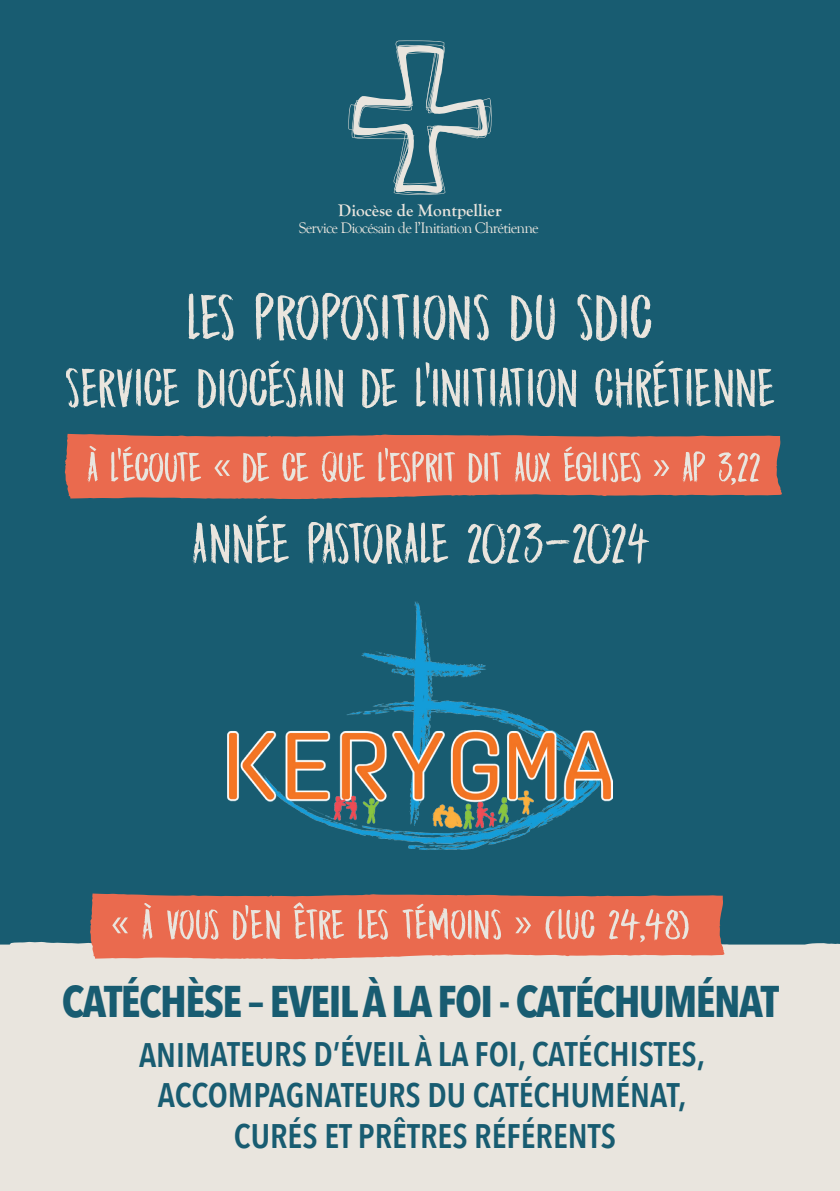
<style>
.page{position:relative;width:840px;height:1191px;background:#fff}
.page>*{position:absolute;margin:0;border:0;box-sizing:border-box;transform-origin:0 0}
.t1{font:65.6px "DK Midnight Chalker";color:#e9e5de}
.t2{font:57.8px "DK Midnight Chalker";letter-spacing:-.04em;color:#e9e5de}
.t3{font:56px "DK Midnight Chalker";color:#e9e5de}
.t4{font:700 condensed 44px "Avenir Next LT Pro";letter-spacing:-.035em;color:#185c71}
.t5{font:600 34px/40.8px "Avenir Next Condensed";color:#185c71;text-align:center}
.t6{font:700 17.2px "Goudy Old Style T";color:#e9e5de}
.t7{font:15.8px "Goudy Old Style T";letter-spacing:-.05em;color:#e9e5de}
</style>
<div class="page">
<div style="left:0;top:0;width:839px;height:1191px;background:#185c71"></div>
<div style="left:0;top:957px;width:839px;height:234px;background:#e9e5de"></div>
<svg style="left:348px;top:40px;width:144px;height:155px"></svg>
<img style="left:227px;top:601px;width:385px;height:249px">
<svg style="left:92px;top:893px;width:631px;height:9px;fill:#ea6a4e"></svg>
<svg style="left:0;top:902px;width:839px;height:58px"></svg>
<svg style="left:628px;top:523px;width:20px;height:41px"></svg>
<svg style="left:65px;top:434px;width:716px;height:65px;background:#d26851"></svg>
<svg style="left:87px;top:446px;width:11px;height:36px"></svg>
<svg style="left:111px;top:446px;width:90px;height:36px;background:#e9907a"></svg>
<svg style="left:214px;top:460px;width:16px;height:16px"></svg>
<svg style="left:243px;top:453px;width:26px;height:30px"></svg>
<svg style="left:282px;top:452px;width:26px;height:29px"></svg>
<svg style="left:321px;top:451px;width:44px;height:31px"></svg>
<svg style="left:378px;top:448px;width:77px;height:35px;background:#e9927d"></svg>
<svg style="left:468px;top:452px;width:33px;height:31px"></svg>
<svg style="left:514px;top:452px;width:36px;height:30px"></svg>
<svg style="left:563px;top:446px;width:77px;height:37px;background:#e98f79"></svg>
<svg style="left:653px;top:460px;width:16px;height:16px"></svg>
<svg style="left:682px;top:451px;width:22px;height:31px"></svg>
<svg style="left:718px;top:452px;width:41px;height:33px"></svg>
<p class="t6" style="left:338px;top:201px;width:165px">Diocèse de Montpellier</p>
<p class="t7" style="left:298px;top:219px;width:241px">Service Diocésain de l’Initiation Chrétienne</p>
<h1 class="t1" style="left:186px;top:281px;width:468px">LES PROPOSITIONS DU SDIC</h1>
<h3 class="t3" style="left:64px;top:357px;width:712px">SERVICE DIOCÉSAIN DE L’INITIATION CHRÉTIENNE</h3>
<h2 class="t2" style="left:191px;top:511px;width:437px">ANNÉE PASTORALE 2023-202</h2>
<p class="t4" style="left:62px;top:974px;width:718px">CATÉCHÈSE – EVEIL À LA FOI - CATÉCHUMÉNAT</p>
<p class="t5" style="left:139px;top:1033px;width:567px">ANIMATEURS D’ÉVEIL À LA FOI, CATÉCHISTES,<br>ACCOMPAGNATEURS DU CATÉCHUMÉNAT,<br>CURÉS ET PRÊTRES RÉFÉRENTS</p>
</div>
